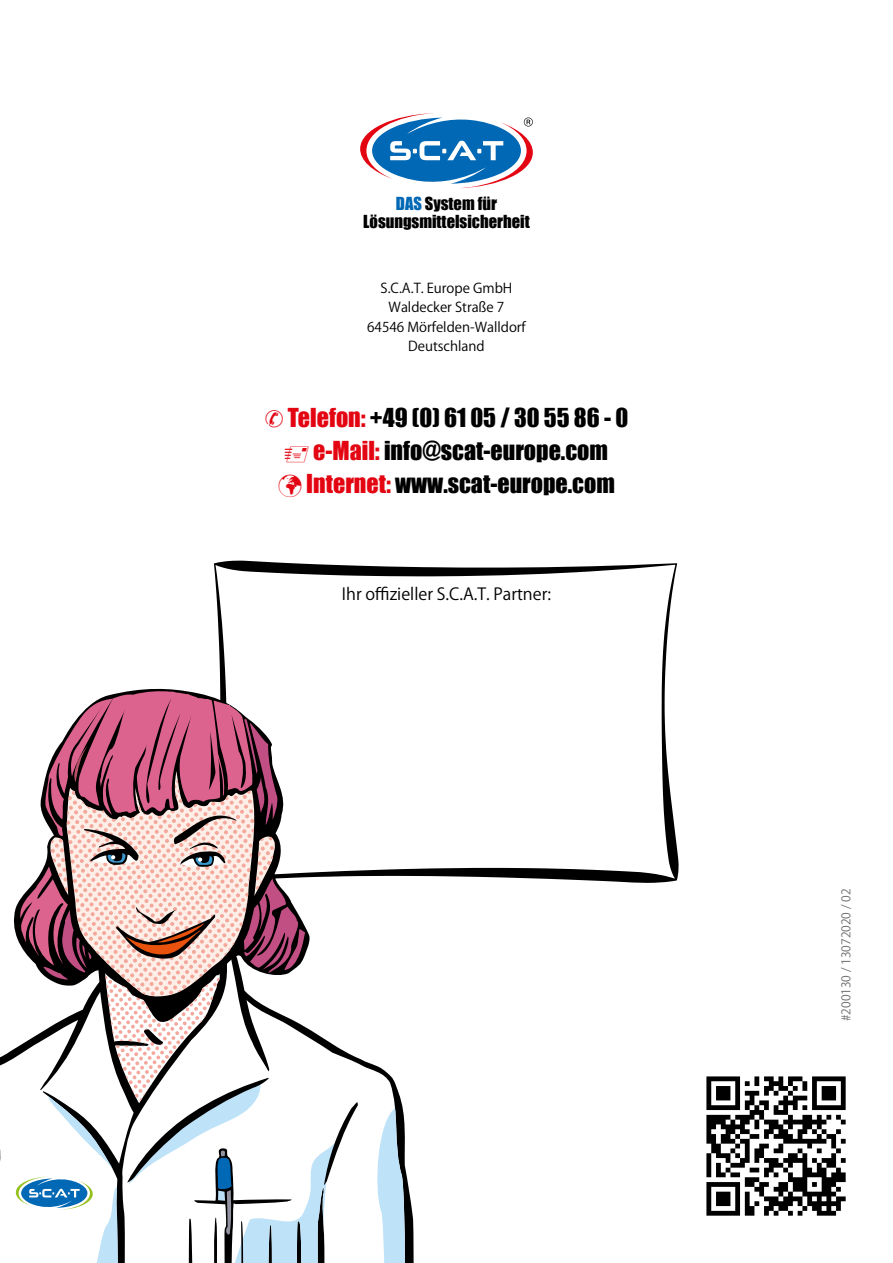
<style>
.page{position:relative;width:893px;height:1263px;background:#fff}
.page>*{position:absolute;margin:0;border:0;box-sizing:border-box;transform-origin:0 0}
.t1{font:24px "Impact";color:#000}
.t2{font:16.5px "Impact";color:#000}
.t3{font:16.5px "Koz Go Pr 6 N";color:#000}
.t4{font:13.5px "Koz Go Pr 6 N";color:#000}
.t5{font:12px "Koz Go Pr 6 N";color:#6e6e6e}
.s1{color:#0068b4}
.s2{color:#e30612}
</style>
<div class="page">
<svg style="left:213px;top:560px;width:466px;height:323px"></svg>
<svg style="left:406px;top:1172px;width:8px;height:91px"></svg>
<svg style="left:0;top:689px;width:405px;height:574px"></svg>
<svg style="left:706px;top:1076px;width:140px;height:140px"></svg>
<svg style="left:360px;top:113px;width:173px;height:75px"></svg>
<p class="t2" style="left:396px;top:191px;width:103px"><span class="s1">DAS</span> System für</p>
<p class="t2" style="left:363px;top:209px;width:168px">Lösungsmittelsicherheit</p>
<p class="t4" style="left:381px;top:280px;width:133px">S.C.A.T. Europe GmbH</p>
<p class="t4" style="left:389px;top:299px;width:117px">Waldecker Straße 7</p>
<p class="t4" style="left:367px;top:319px;width:160px">64546 Mörfelden-Walldorf</p>
<p class="t4" style="left:408px;top:338px;width:78px">Deutschland</p>
<p class="t1" style="left:265px;top:399px;width:365px"><span class="s2">✆ Telefon:</span> +49 (0) 61 05 / 30 55 86 - 0</p>
<p class="t1" style="left:313px;top:432px;width:296px"><span class="s2">e-Mail:</span> info@scat-europe.com</p>
<p class="t1" style="left:278px;top:465px;width:338px"><span class="s2">✓ Internet:</span> www.scat-europe.com</p>
<p class="t3" style="left:342px;top:584px;width:211px">Ihr offizieller S.C.A.T. Partner:</p>
<p class="t5" style="left:839px;top:1021px;width:134px;rotate:-90deg">#200130 / 13072020 / 02</p>
</div>
